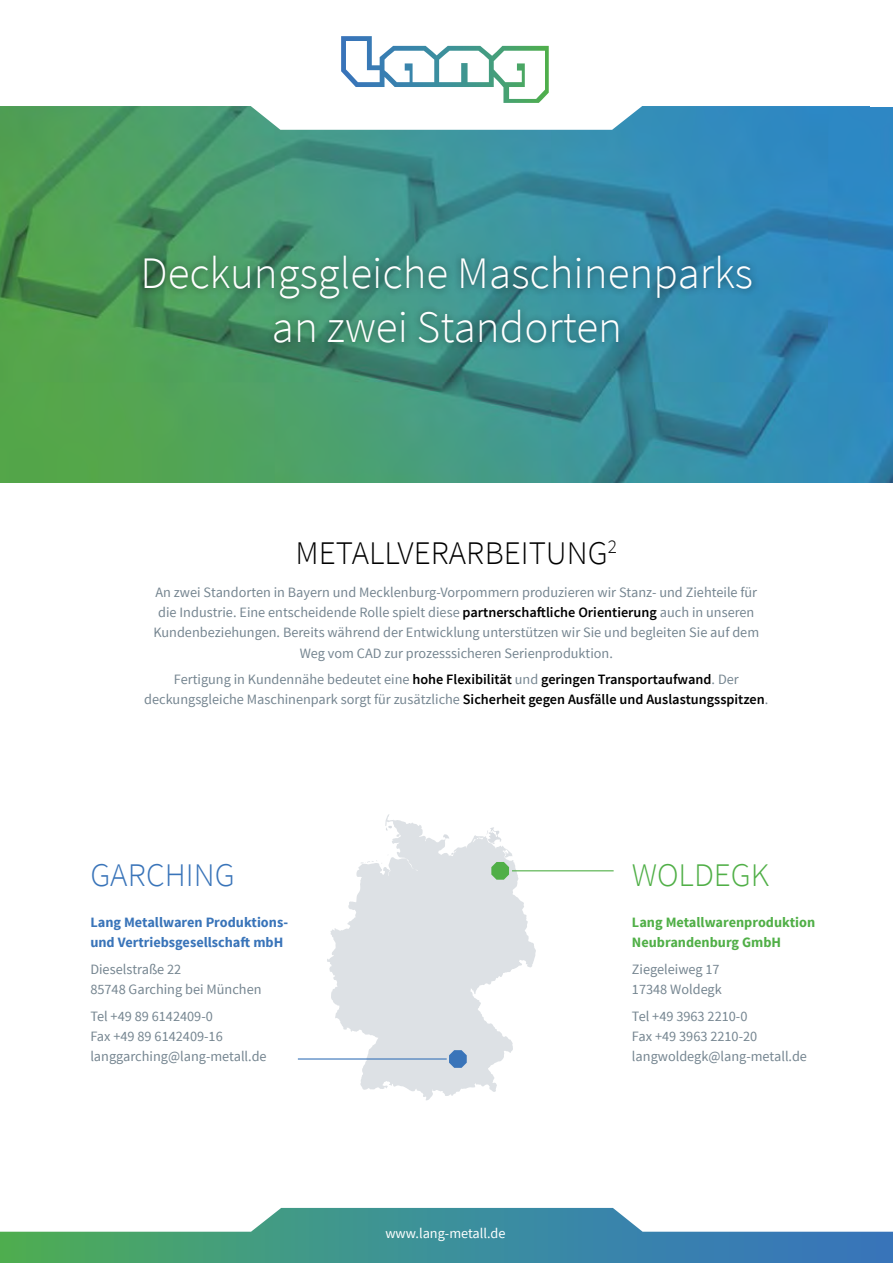
<style>
.page{position:relative;width:893px;height:1263px;background:#fff}
.page>*{position:absolute;margin:0;border:0;box-sizing:border-box;transform-origin:0 0}
.t1{font:300 45px/54px "Source Sans Pro";color:#fff;text-align:center}
.t2{font:300 33px "Source Sans Pro";color:#000}
.t3{font:300 33px "Source Sans Pro";color:#3974b9}
.t4{font:300 33px "Source Sans Pro";color:#50af47}
.t5{font:14.25px/20.2px "Source Sans Pro";color:#758590}
.t6{font:700 14.25px/20.2px "Source Sans Pro";color:#3974b9}
.t7{font:700 14.25px/20.2px "Source Sans Pro";color:#50af47}
.t8{font:14.25px "Source Sans Pro";color:#fff}
.s1{font-weight:600;color:#000}
</style>
<div class="page">
<img style="left:0;top:130px;width:893px;height:352px">
<div style="left:137px;top:249px;width:622px;height:102px;background:#000;opacity:.5"></div>
<svg style="left:0;top:1208px;width:893px;height:55px"></svg>
<svg style="left:0;top:106px;width:893px;height:24px"></svg>
<svg style="left:341px;top:36px;width:208px;height:67px"></svg>
<svg style="left:327px;top:814px;width:209px;height:286px;fill:#dde1e5"></svg>
<svg style="left:386px;top:826px;width:6px;height:5px"></svg>
<svg style="left:443px;top:834px;width:6px;height:5px"></svg>
<svg style="left:487px;top:827px;width:14px;height:17px"></svg>
<svg style="left:449px;top:1050px;width:18px;height:18px"></svg>
<svg style="left:491px;top:862px;width:18px;height:18px"></svg>
<hr style="left:512px;top:870px;width:102px;height:1px;background:#50af47">
<hr style="left:298px;top:1058px;width:149px;height:1px;background:#3974b9">
<h1 class="t1" style="left:140px;top:247px;width:614px">Deckungsgleiche Maschinenparks an zwei Standorten</h1>
<h2 class="t2" style="left:295px;top:533px;width:323px">METALLVERARBEITUNG<sup>2</sup></h2>
<p class="t5" style="left:153px;top:582px;width:607px;text-align:center">An zwei Standorten in Bayern und Mecklenburg-Vorpommern produzieren wir Stanz- und Ziehteile für die Industrie. Eine entscheidende Rolle spielt diese <span class="s1">partnerschaftliche Orientierung</span> auch in unseren Kundenbeziehungen. Bereits während der Entwicklung unterstützen wir Sie und begleiten Sie auf dem Weg vom CAD zur prozesssicheren Serienproduktion.</p>
<p class="t5" style="left:144px;top:669px;width:626px;text-align:center">Fertigung in Kundennähe bedeutet eine <span class="s1">hohe Flexibilität</span> und <span class="s1">geringen Transportaufwand</span>. Der deckungsgleiche Maschinenpark sorgt für zusätzliche <span class="s1">Sicherheit gegen Ausfälle und Auslastungsspitzen</span>.</p>
<h2 class="t3" style="left:90px;top:854px;width:146px">GARCHING</h2>
<p class="t6" style="left:90px;top:913px;width:199px">Lang Metallwaren Produktions&shy;und Vertriebsgesellschaft mbH</p>
<p class="t5" style="left:90px;top:959px;width:173px">Dieselstraße 22<br>85748 Garching bei München</p>
<p class="t5" style="left:90px;top:1006px;width:178px">Tel +49 89 6142409-0<br>Fax +49 89 6142409-16 langgarching@lang-metall.de</p>
<p class="t8" style="left:385px;top:1225px;width:122px">www.lang-metall.de</p>
<h2 class="t4" style="left:632px;top:854px;width:139px">WOLDEGK</h2>
<p class="t7" style="left:632px;top:913px;width:185px">Lang Metallwarenproduktion<br>Neubrandenburg GmbH</p>
<p class="t5" style="left:632px;top:959px;width:91px">Ziegeleiweg 17<br>17348 Woldegk</p>
<p class="t5" style="left:632px;top:1006px;width:177px">Tel +49 3963 2210-0<br>Fax +49 3963 2210-20 langwoldegk@lang-metall.de</p>
</div>
